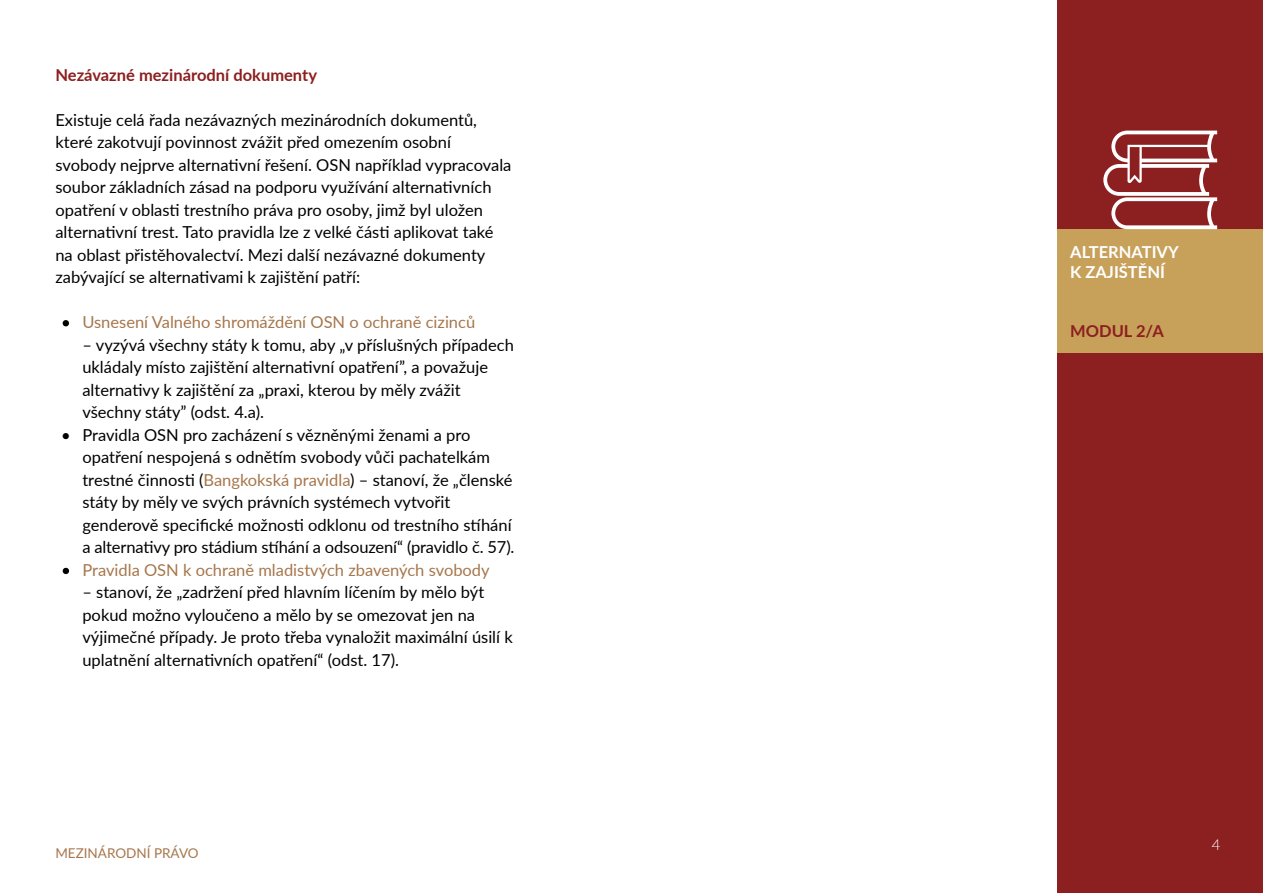
<style>
.page{position:relative;width:1263px;height:893px;background:#fff}
.page>*{position:absolute;margin:0;border:0;box-sizing:border-box;transform-origin:0 0}
.t1{font:16.5px/22.5px "Lato";color:#000}
.t2{font:16.5px "Lato";color:#a6764b}
.t3{font:700 16.5px "Lato";color:#8c1f1f}
.t4{font:700 16.5px/19.8px "Lato";color:#fff}
.t5{font:300 15px "Lato";color:#fff}
.t6{font:13.5px "Lato";color:#a6764b}
.s1{color:#a6764b}
</style>
<div class="page">
<div style="left:1057px;top:0;width:206px;height:893px;background:#8c1f1f"></div>
<div style="left:1057px;top:229px;width:206px;height:124px;background:#c7a15a"></div>
<svg style="left:1103px;top:131px;width:114px;height:98px"></svg>
<svg style="left:63px;top:568px;width:6px;height:6px"></svg>
<svg style="left:63px;top:320px;width:6px;height:6px"></svg>
<p class="t3" style="left:55px;top:63px;width:263px">Nezávazné mezinárodní dokumenty</p>
<p class="t1" style="left:55px;top:108px;width:457px">Existuje celá řada nezávazných mezinárodních dokumentů, které zakotvují povinnost zvážit před omezením osobní svobody nejprve alternativní řešení. OSN například vypracovala soubor základních zásad na podporu využívání alternativních opatření v oblasti trestního práva pro osoby, jimž byl uložen alternativní trest. Tato pravidla lze z velké části aplikovat také na oblast přistěhovalectví. Mezi další nezávazné dokumenty zabývající se alternativami k zajištění patří:</p>
<p class="t2" style="left:61px;top:310px;width:416px">• Usnesení Valného shromáždění OSN o ochraně cizinců</p>
<p class="t1" style="left:82px;top:333px;width:433px">– vyzývá všechny státy k tomu, aby „v příslušných případech ukládaly místo zajištění alternativní opatření”, a považuje alternativy k zajištění za „praxi, kterou by měly zvážit všechny státy” (odst. 4.a).</p>
<p class="t1" style="left:82px;top:423px;width:434px;text-indent:-21px">• Pravidla OSN pro zacházení s vězněnými ženami a pro opatření nespojená s odnětím svobody vůči pachatelkám trestné činnosti (<span class="s1">Bangkokská pravidla</span>) – stanoví, že „členské státy by měly ve svých právních systémech vytvořit genderově specifické možnosti odklonu od trestního stíhání a alternativy pro stádium stíhání a odsouzení“ (pravidlo č. 57).</p>
<p class="t2" style="left:61px;top:558px;width:430px">• Pravidla OSN k ochraně mladistvých zbavených svobody</p>
<p class="t1" style="left:82px;top:580px;width:432px">– stanoví, že „zadržení před hlavním líčením by mělo být pokud možno vyloučeno a mělo by se omezovat jen na výjimečné případy. Je proto třeba vynaložit maximální úsilí k uplatnění alternativních opatření“ (odst. 17).</p>
<p class="t6" style="left:55px;top:844px;width:145px">Mezinárodní právo</p>
<p class="t4" style="left:1070px;top:241px;width:110px">ALTERNATIVY<br>K ZAJIŠTĚNÍ</p>
<p class="t3" style="left:1070px;top:319px;width:95px">MODUL 2/A</p>
<p class="t5" style="left:1212px;top:835px;width:10px">4</p>
</div>
